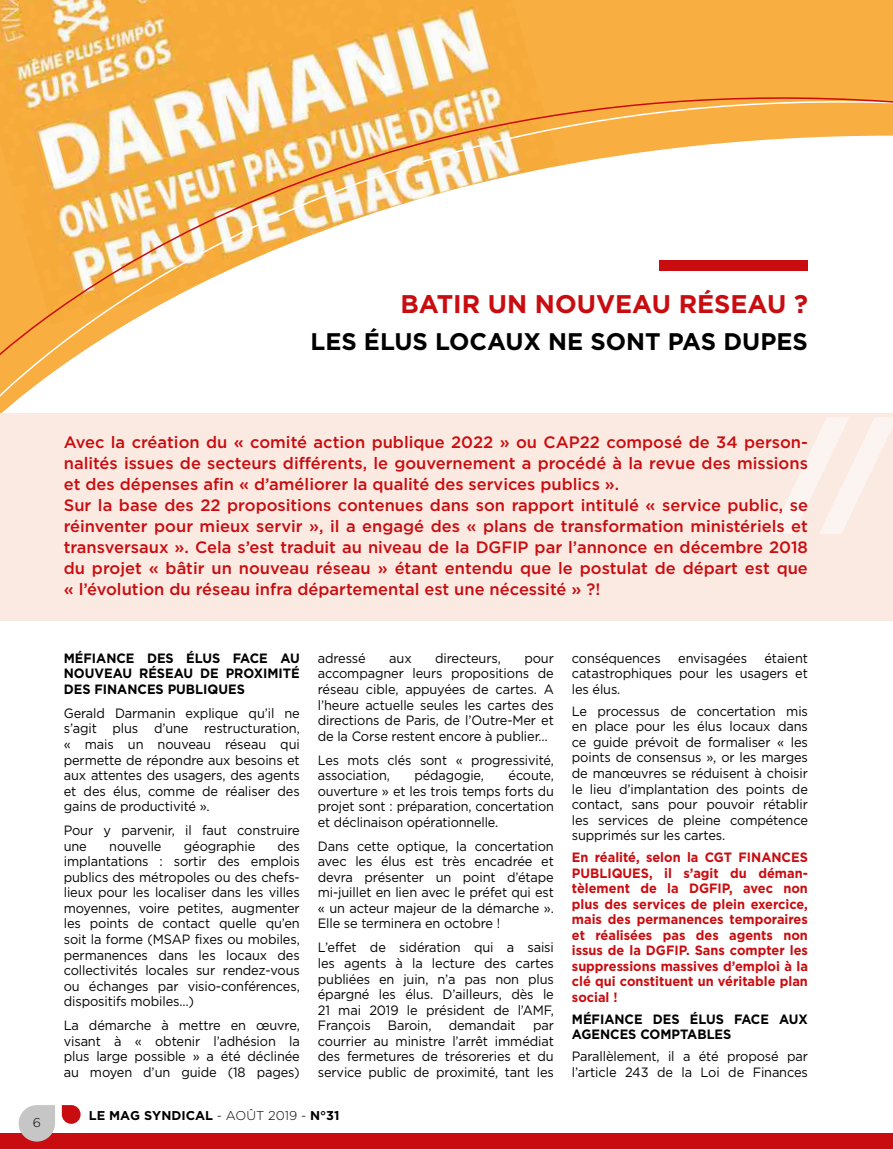
<style>
.page{position:relative;width:893px;height:1149px;background:#fff}
.page>*{position:absolute;margin:0;border:0;box-sizing:border-box;transform-origin:0 0}
.t1{font:900 126px "Gotham";color:#fff}
.t2{font:700 25.5px "Gotham";color:#c90c0f}
.t3{font:700 24px "Gotham";color:#000}
.t4{font:500 16.5px/21px "Gotham";color:#c90c0f}
.t5{font:13.5px/15.5px "Gotham";letter-spacing:-.01em;color:#000;text-align:justify;scale:.95 1}
.t6{font:700 13.5px/15.5px "Gotham";color:#c90c0f;text-align:justify;scale:.95 1}
.t7{font:13.5px/15.5px "Gotham";letter-spacing:-.01em;color:#000;scale:.94 1}
.t8{font:700 13.5px/15.6px "Gotham";color:#000;text-align:justify;scale:.95 1}
.t9{font:700 12.75px "Gotham";color:#000}
.t10{font:300 12.75px "Gotham";color:#000}
.s1{font-weight:300}
</style>
<div class="page">
<div style="left:0;top:0;width:893px;height:427px;background:#f8ae41"></div>
<img style="left:0;top:0;width:485px;height:49px">
<div style="left:0;top:387px;width:893px;height:26px;background:#fff"></div>
<svg style="left:0;top:49px;width:893px;height:338px"></svg>
<div style="left:0;top:1133px;width:893px;height:15px;background:#c90c0f"></div>
<svg style="left:19px;top:1105px;width:36px;height:36px"></svg>
<svg style="left:62px;top:1105px;width:19px;height:18px"></svg>
<div style="left:659px;top:260px;width:149px;height:11px;background:#c90c0f"></div>
<div style="left:0;top:413px;width:893px;height:208px;background:#fbeae2"></div>
<h2 class="t2" style="left:400px;top:287px;width:409px">BATIR UN NOUVEAU RÉSEAU ?</h2>
<h3 class="t3" style="left:310px;top:325px;width:499px">LES ÉLUS LOCAUX NE SONT PAS DUPES</h3>
<p class="t10" style="left:33px;top:1113px;width:10px">6</p>
<h1 class="t1" style="left:777px;top:383px;width:117px">//</h1>
<p class="t4" style="left:64px;top:431px;width:746px">Avec la création du « comité action publique 2022 » ou CAP22 composé de 34 person&shy;nalités issues de secteurs différents, le gouvernement a procédé à la revue des missions et des dépenses afin « d’améliorer la qualité des services publics ».<br>Sur la base des 22 propositions contenues dans son rapport intitulé « service public, se réinventer pour mieux servir », il a engagé des « plans de transformation ministériels et transversaux ». Cela s’est traduit au niveau de la DGFIP par l’annonce en décembre 2018 du projet « bâtir un nouveau réseau » étant entendu que le postulat de départ est que « l’évolution du réseau infra départemental est une nécessité » ?!</p>
<p class="t8" style="left:64px;top:650px;width:250px">MÉFIANCE DES ÉLUS FACE AU NOUVEAU RÉSEAU DE PROXIMITÉ DES FINANCES PUBLIQUES</p>
<p class="t5" style="left:64px;top:705px;width:250px">Gerald Darmanin explique qu’il ne s’agit plus d’une restructuration, « mais un nouveau réseau qui permette de répondre aux besoins et aux attentes des usagers, des agents et des élus, comme de réaliser des gains de productivité ».</p>
<p class="t5" style="left:64px;top:822px;width:250px">Pour y parvenir, il faut construire une</p>
<p class="t5" style="left:109px;top:837px;width:57px">nouvelle</p>
<p class="t5" style="left:184px;top:837px;width:77px">géographie</p>
<p class="t5" style="left:64px;top:837px;width:250px;text-indent:214px">des implantations : sortir des emplois publics des métropoles ou des chefs&shy;lieux pour les localiser dans les villes moyennes, voire petites, augmenter les points de contact quelle qu’en soit la forme (MSAP fixes ou mobiles, permanences dans les locaux des collectivités locales sur rendez-vous ou échanges par visio-conférences, dispositifs mobiles…)</p>
<p class="t5" style="left:64px;top:1017px;width:250px">La démarche à mettre en œuvre, visant à « obtenir l’adhésion la plus large possible » a été déclinée au moyen d’un guide (18 pages)</p>
<p class="t5" style="left:318px;top:650px;width:52px">adressé</p>
<p class="t5" style="left:389px;top:650px;width:25px">aux</p>
<p class="t5" style="left:435px;top:650px;width:71px">directeurs,</p>
<p class="t5" style="left:318px;top:650px;width:250px;text-indent:207px">pour accompagner leurs propositions de réseau cible, appuyées de cartes. A l’heure actuelle seules les cartes des directions de Paris, de l’Outre-Mer et de la Corse restent encore à publier…</p>
<p class="t7" style="left:318px;top:751px;width:253px">Les mots clés sont « progressivité, association,</p>
<p class="t7" style="left:318px;top:767px;width:253px;text-align:justify;text-indent:191px">écoute, ouverture » et les trois temps forts du projet sont : préparation, concertation et déclinaison opérationnelle.</p>
<p class="t5" style="left:318px;top:837px;width:250px">Dans cette optique, la concertation avec les élus est très encadrée et devra présenter un point d’étape mi-juillet en lien avec le préfet qui est « un acteur majeur de la démarche ».<br>Elle se terminera en octobre !</p>
<p class="t5" style="left:318px;top:939px;width:250px">L’effet de sidération qui a saisi les agents à la lecture des cartes publiées en juin, n’a pas non plus épargné les élus. D’ailleurs, dès le 21 mai 2019 le président de l’AMF, François</p>
<p class="t7" style="left:415px;top:767px;width:75px">pédagogie,</p>
<p class="t5" style="left:388px;top:1016px;width:47px">Baroin,</p>
<p class="t5" style="left:449px;top:1016px;width:72px">demandait</p>
<p class="t5" style="left:318px;top:1016px;width:250px;text-indent:215px">par courrier au ministre l’arrêt immédiat des fermetures de trésoreries et du service public de proximité, tant les</p>
<p class="t9" style="left:89px;top:1106px;width:252px">LE MAG SYNDICAL <span class="s1">- AOÛT 2019 -</span> N°31</p>
<p class="t5" style="left:572px;top:650px;width:250px;text-indent:193px">étaient catastrophiques pour les usagers et les élus.</p>
<p class="t5" style="left:572px;top:702px;width:250px">Le processus de concertation mis en place pour les élus locaux dans ce guide prévoit de formaliser « les points de consensus », or les marges de manœuvres se réduisent à choisir le lieu d’implantation des points de contact, sans pour pouvoir rétablir les services de pleine compétence supprimés sur les cartes.</p>
<p class="t6" style="left:572px;top:849px;width:250px">En réalité, selon la CGT FINANCES PUBLIQUES, il s’agit du déman&shy;tèlement de la DGFIP, avec non plus des services de plein exercice, mais des permanences temporaires et réalisées pas des agents non issus de la DGFIP. Sans compter les suppressions massives d’emploi à la clé qui constituent un véritable plan social !</p>
<p class="t8" style="left:572px;top:1010px;width:250px">MÉFIANCE DES ÉLUS FACE AUX<br>AGENCES COMPTABLES</p>
<p class="t5" style="left:572px;top:1048px;width:250px">Parallèlement, il a été proposé par l’article 243 de la Loi de Finances</p>
<p class="t5" style="left:572px;top:650px;width:95px">conséquences</p>
<p class="t5" style="left:678px;top:650px;width:74px">envisagées</p>
</div>
